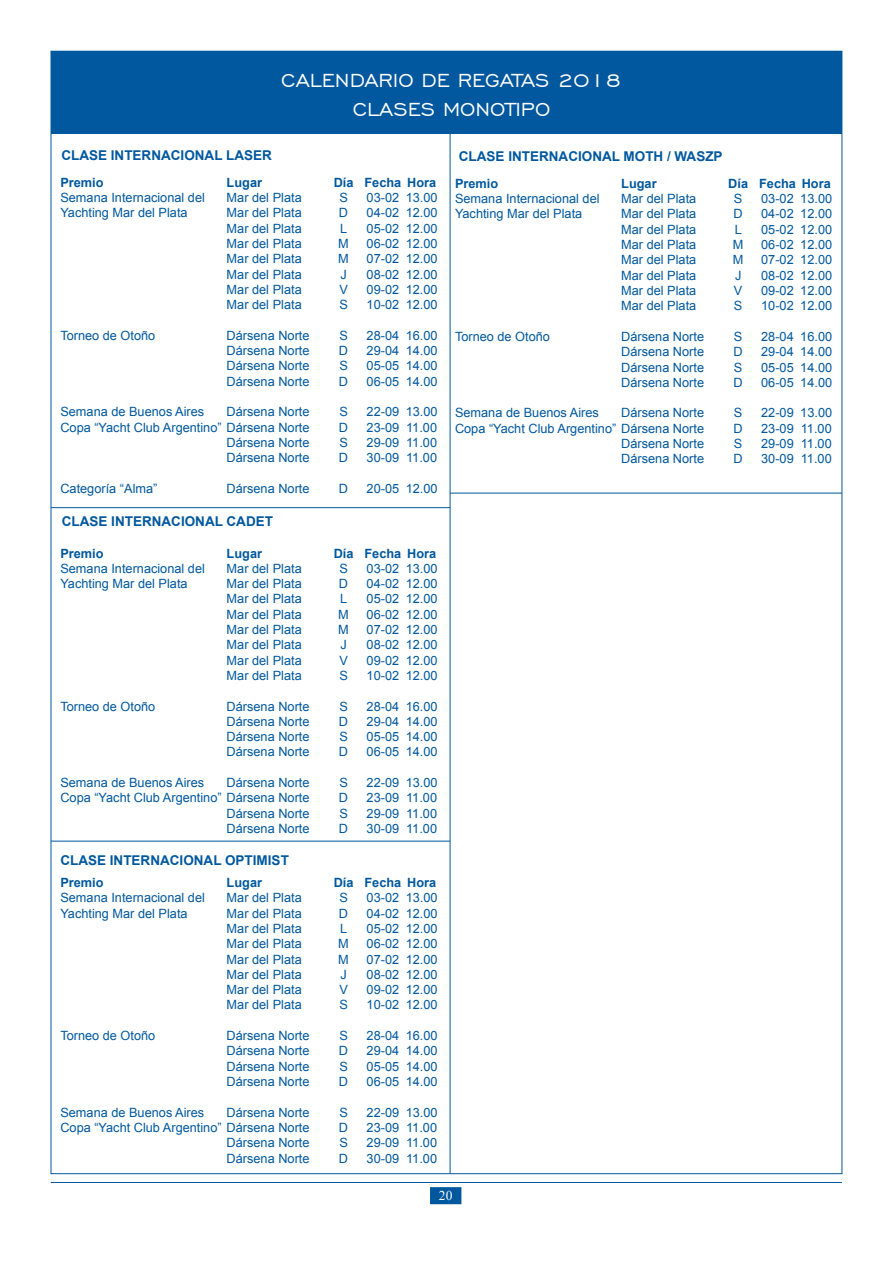
<style>
.page{position:relative;width:893px;height:1263px;background:#fff}
.page>*{position:absolute;margin:0;border:0;box-sizing:border-box;transform-origin:0 0}
.t1{font:24px/28.8px "Engravers Gothic BT";color:#fff;text-align:center}
.t2{font:700 13.5px "Arial";color:#01589e}
.t3{font:13.5px "Times New Roman";color:#fff}
.t4{font:12.75px/15.3px "Arial";color:#01589e;text-align:justify}
.t5{font:700 12.75px "Arial";color:#01589e}
</style>
<div class="page">
<div style="left:51px;top:51px;width:791px;height:83px;background:#01589e"></div>
<hr style="left:450px;top:126px;width:1px;height:1048px;background:#01589e">
<hr style="left:51px;top:1182px;width:791px;height:1px;background:#01589e">
<div style="left:430px;top:1187px;width:31px;height:17px;background:#01589e"></div>
<hr style="left:51px;top:507px;width:399px;height:1px;background:#01589e">
<hr style="left:51px;top:841px;width:399px;height:1px;background:#01589e">
<hr style="left:450px;top:493px;width:392px;height:1px;background:#01589e">
<h1 class="t1" style="left:281px;top:65px;width:342px">CALENDARIO DE REGATAS 2018<br>CLASES MONOTIPO</h1>
<p class="t2" style="left:61px;top:146px;width:212px">CLASE INTERNACIONAL LASER</p>
<p class="t2" style="left:459px;top:147px;width:265px">CLASE INTERNACIONAL MOTH / WASZP</p>
<p class="t5" style="left:60px;top:174px;width:45px">Premio</p>
<p class="t4" style="left:60px;top:190px;width:146px">Semana Internacional del<br>Yachting Mar del Plata</p>
<p class="t5" style="left:334px;top:174px;width:21px">Día</p>
<p class="t4" style="left:338px;top:190px;width:12px;text-align:left">S<br>D<br>L<br>M<br>M<br>J<br>V<br>S</p>
<p class="t4" style="left:339px;top:328px;width:11px">S D S D</p>
<p class="t4" style="left:339px;top:404px;width:11px">S D S D</p>
<p class="t4" style="left:339px;top:481px;width:11px">D</p>
<p class="t5" style="left:364px;top:174px;width:38px">Fecha</p>
<p class="t4" style="left:367px;top:190px;width:34px">03-02<br>04-02<br>05-02<br>06-02<br>07-02<br>08-02<br>09-02<br>10-02</p>
<p class="t4" style="left:367px;top:328px;width:34px">28-04<br>29-04<br>05-05<br>06-05</p>
<p class="t4" style="left:367px;top:404px;width:34px">22-09<br>23-09<br>29-09<br>30-09</p>
<p class="t4" style="left:367px;top:481px;width:34px">20-05</p>
<p class="t5" style="left:407px;top:174px;width:31px">Hora</p>
<p class="t4" style="left:406px;top:190px;width:33px">13.00<br>12.00<br>12.00<br>12.00<br>12.00<br>12.00<br>12.00<br>12.00</p>
<p class="t4" style="left:406px;top:328px;width:33px">16.00<br>14.00<br>14.00<br>14.00</p>
<p class="t4" style="left:406px;top:404px;width:33px">13.00<br>11.00<br>11.00<br>11.00</p>
<p class="t4" style="left:406px;top:481px;width:33px">12.00</p>
<p class="t5" style="left:227px;top:174px;width:37px">Lugar</p>
<p class="t4" style="left:227px;top:190px;width:77px">Mar del Plata Mar del Plata Mar del Plata Mar del Plata Mar del Plata Mar del Plata Mar del Plata Mar del Plata</p>
<p class="t4" style="left:227px;top:328px;width:84px">Dársena Norte Dársena Norte Dársena Norte Dársena Norte</p>
<p class="t4" style="left:227px;top:404px;width:84px">Dársena Norte</p>
<p class="t4" style="left:227px;top:435px;width:84px">Dársena Norte<br>Dársena Norte</p>
<p class="t4" style="left:227px;top:481px;width:84px">Dársena Norte</p>
<p class="t5" style="left:728px;top:175px;width:21px">Día</p>
<p class="t4" style="left:733px;top:191px;width:12px;text-align:left">S<br>D<br>L<br>M<br>M<br>J<br>V<br>S</p>
<p class="t4" style="left:734px;top:329px;width:11px">S D S D</p>
<p class="t4" style="left:734px;top:405px;width:11px">S D S D</p>
<p class="t5" style="left:455px;top:175px;width:45px">Premio</p>
<p class="t4" style="left:455px;top:191px;width:146px">Semana Internacional del<br>Yachting Mar del Plata</p>
<p class="t5" style="left:621px;top:175px;width:37px">Lugar</p>
<p class="t4" style="left:621px;top:191px;width:77px">Mar del Plata Mar del Plata Mar del Plata Mar del Plata Mar del Plata Mar del Plata Mar del Plata Mar del Plata</p>
<p class="t4" style="left:621px;top:329px;width:84px">Dársena Norte Dársena Norte Dársena Norte Dársena Norte</p>
<p class="t4" style="left:621px;top:405px;width:84px">Dársena Norte</p>
<p class="t4" style="left:621px;top:436px;width:84px">Dársena Norte<br>Dársena Norte</p>
<p class="t4" style="left:60px;top:328px;width:96px">Torneo de Otoño</p>
<p class="t4" style="left:455px;top:329px;width:96px">Torneo de Otoño</p>
<p class="t4" style="left:60px;top:404px;width:251px">Semana de Buenos Aires<br>Copa “Yacht Club Argentino” Dársena Norte</p>
<p class="t4" style="left:455px;top:405px;width:251px">Semana de Buenos Aires<br>Copa “Yacht Club Argentino” Dársena Norte</p>
<p class="t4" style="left:60px;top:481px;width:99px">Categoría “Alma”</p>
<p class="t2" style="left:62px;top:512px;width:213px">CLASE INTERNACIONAL CADET</p>
<p class="t5" style="left:60px;top:544px;width:45px">Premio</p>
<p class="t4" style="left:60px;top:561px;width:146px">Semana Internacional del<br>Yachting Mar del Plata</p>
<p class="t5" style="left:227px;top:544px;width:37px">Lugar</p>
<p class="t4" style="left:227px;top:561px;width:77px">Mar del Plata Mar del Plata Mar del Plata Mar del Plata Mar del Plata Mar del Plata Mar del Plata Mar del Plata</p>
<p class="t4" style="left:227px;top:698px;width:84px">Dársena Norte Dársena Norte Dársena Norte Dársena Norte</p>
<p class="t4" style="left:227px;top:775px;width:84px">Dársena Norte</p>
<p class="t4" style="left:227px;top:806px;width:84px">Dársena Norte<br>Dársena Norte</p>
<p class="t4" style="left:60px;top:698px;width:96px">Torneo de Otoño</p>
<p class="t4" style="left:60px;top:775px;width:251px">Semana de Buenos Aires<br>Copa “Yacht Club Argentino” Dársena Norte</p>
<p class="t2" style="left:60px;top:851px;width:230px">CLASE INTERNACIONAL OPTIMIST</p>
<p class="t5" style="left:60px;top:874px;width:45px">Premio</p>
<p class="t4" style="left:60px;top:890px;width:146px">Semana Internacional del<br>Yachting Mar del Plata</p>
<p class="t5" style="left:227px;top:874px;width:37px">Lugar</p>
<p class="t4" style="left:227px;top:890px;width:77px">Mar del Plata Mar del Plata Mar del Plata Mar del Plata Mar del Plata Mar del Plata Mar del Plata Mar del Plata</p>
<p class="t4" style="left:227px;top:1028px;width:84px">Dársena Norte Dársena Norte Dársena Norte Dársena Norte</p>
<p class="t4" style="left:227px;top:1104px;width:84px">Dársena Norte</p>
<p class="t4" style="left:227px;top:1135px;width:84px">Dársena Norte<br>Dársena Norte</p>
<p class="t4" style="left:60px;top:1028px;width:96px">Torneo de Otoño</p>
<p class="t4" style="left:60px;top:1104px;width:251px">Semana de Buenos Aires<br>Copa “Yacht Club Argentino” Dársena Norte</p>
<p class="t5" style="left:334px;top:544px;width:21px">Día</p>
<p class="t4" style="left:338px;top:561px;width:12px;text-align:left">S<br>D<br>L<br>M<br>M<br>J<br>V<br>S</p>
<p class="t4" style="left:339px;top:698px;width:11px">S D S D</p>
<p class="t4" style="left:339px;top:775px;width:11px">S D S D</p>
<p class="t5" style="left:407px;top:544px;width:31px">Hora</p>
<p class="t4" style="left:406px;top:561px;width:33px">13.00<br>12.00<br>12.00<br>12.00<br>12.00<br>12.00<br>12.00<br>12.00</p>
<p class="t4" style="left:406px;top:698px;width:33px">16.00<br>14.00<br>14.00<br>14.00</p>
<p class="t4" style="left:406px;top:775px;width:33px">13.00<br>11.00<br>11.00<br>11.00</p>
<p class="t5" style="left:364px;top:544px;width:38px">Fecha</p>
<p class="t4" style="left:367px;top:561px;width:34px">03-02<br>04-02<br>05-02<br>06-02<br>07-02<br>08-02<br>09-02<br>10-02</p>
<p class="t4" style="left:367px;top:698px;width:34px">28-04<br>29-04<br>05-05<br>06-05</p>
<p class="t4" style="left:367px;top:775px;width:34px">22-09<br>23-09<br>29-09<br>30-09</p>
<p class="t5" style="left:334px;top:874px;width:21px">Día</p>
<p class="t4" style="left:338px;top:890px;width:12px;text-align:left">S<br>D<br>L<br>M<br>M<br>J<br>V<br>S</p>
<p class="t4" style="left:339px;top:1028px;width:11px">S D S D</p>
<p class="t4" style="left:339px;top:1104px;width:11px">S D S D</p>
<p class="t5" style="left:364px;top:874px;width:38px">Fecha</p>
<p class="t4" style="left:367px;top:890px;width:34px">03-02<br>04-02<br>05-02<br>06-02<br>07-02<br>08-02<br>09-02<br>10-02</p>
<p class="t4" style="left:367px;top:1028px;width:34px">28-04<br>29-04<br>05-05<br>06-05</p>
<p class="t4" style="left:367px;top:1104px;width:34px">22-09<br>23-09<br>29-09<br>30-09</p>
<p class="t5" style="left:407px;top:874px;width:31px">Hora</p>
<p class="t4" style="left:406px;top:890px;width:33px">13.00<br>12.00<br>12.00<br>12.00<br>12.00<br>12.00<br>12.00<br>12.00</p>
<p class="t4" style="left:406px;top:1028px;width:33px">16.00<br>14.00<br>14.00<br>14.00</p>
<p class="t4" style="left:406px;top:1104px;width:33px">13.00<br>11.00<br>11.00<br>11.00</p>
<p class="t3" style="left:439px;top:1187px;width:15px">20</p>
<p class="t5" style="left:759px;top:175px;width:38px">Fecha</p>
<p class="t4" style="left:761px;top:191px;width:34px">03-02<br>04-02<br>05-02<br>06-02<br>07-02<br>08-02<br>09-02<br>10-02</p>
<p class="t4" style="left:761px;top:329px;width:34px">28-04<br>29-04<br>05-05<br>06-05</p>
<p class="t4" style="left:761px;top:405px;width:34px">22-09<br>23-09<br>29-09<br>30-09</p>
<p class="t5" style="left:802px;top:175px;width:31px">Hora</p>
<p class="t4" style="left:800px;top:191px;width:33px">13.00<br>12.00<br>12.00<br>12.00<br>12.00<br>12.00<br>12.00<br>12.00</p>
<p class="t4" style="left:800px;top:329px;width:33px">16.00<br>14.00<br>14.00<br>14.00</p>
<p class="t4" style="left:800px;top:405px;width:33px">13.00<br>11.00<br>11.00<br>11.00</p>
</div>
